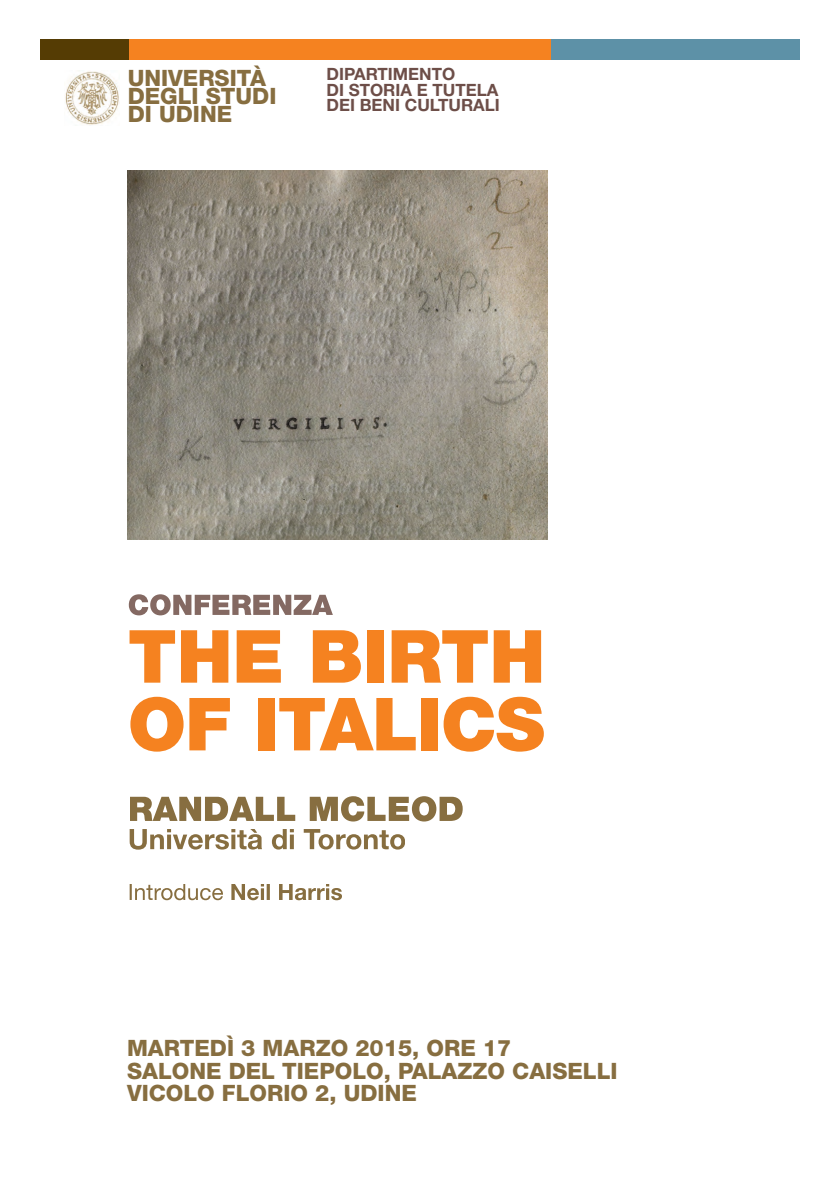
<style>
.page{position:relative;width:840px;height:1188px;background:#fff}
.page>*{position:absolute;margin:0;border:0;box-sizing:border-box;transform-origin:0 0}
.t1{font:900 73.3px/67.7px "Helvetica Neue";letter-spacing:-.015em;color:#f58220}
.t2{font:800 22.6px/18.3px "Helvetica Neue";color:#876e40}
.t3{font:700 16.9px/15.5px "Helvetica Neue";color:#6d4e48}
</style>
<div class="page">
<img style="left:127px;top:170px;width:420px;height:369px">
<div style="left:40px;top:40px;width:89px;height:20px;background:#553c04"></div>
<div style="left:129px;top:40px;width:494px;height:20px;background:#f58220"></div>
<div style="left:551px;top:40px;width:248px;height:20px;background:#5d91a7"></div>
<img style="left:65px;top:71px;width:54px;height:54px">
<svg style="left:129px;top:594px;width:204px;height:21px"></svg>
<svg style="left:130px;top:796px;width:332px;height:25px"></svg>
<svg style="left:130px;top:829px;width:258px;height:20px"></svg>
<svg style="left:130px;top:884px;width:93px;height:16px"></svg>
<svg style="left:231px;top:884px;width:111px;height:16px"></svg>
<p class="t2" style="left:128px;top:70px;width:150px">UNIVERSITÀ<br>DEGLI STUDI<br>DI UDINE</p>
<p class="t3" style="left:326px;top:68px;width:175px">DIPARTIMENTO<br>DI STORIA E TUTELA<br>DEI BENI CULTURALI</p>
<h1 class="t1" style="left:128px;top:628px;width:419px">THE BIRTH<br>OF ITALICS</h1>
<p class="t2" style="left:127px;top:1038px;width:492px;line-height:22.6px">MARTEDÌ 3 MARZO 2015, ORE 17<br>SALONE DEL TIEPOLO, PALAZZO CAISELLI<br>VICOLO FLORIO 2, UDINE</p>
</div>
